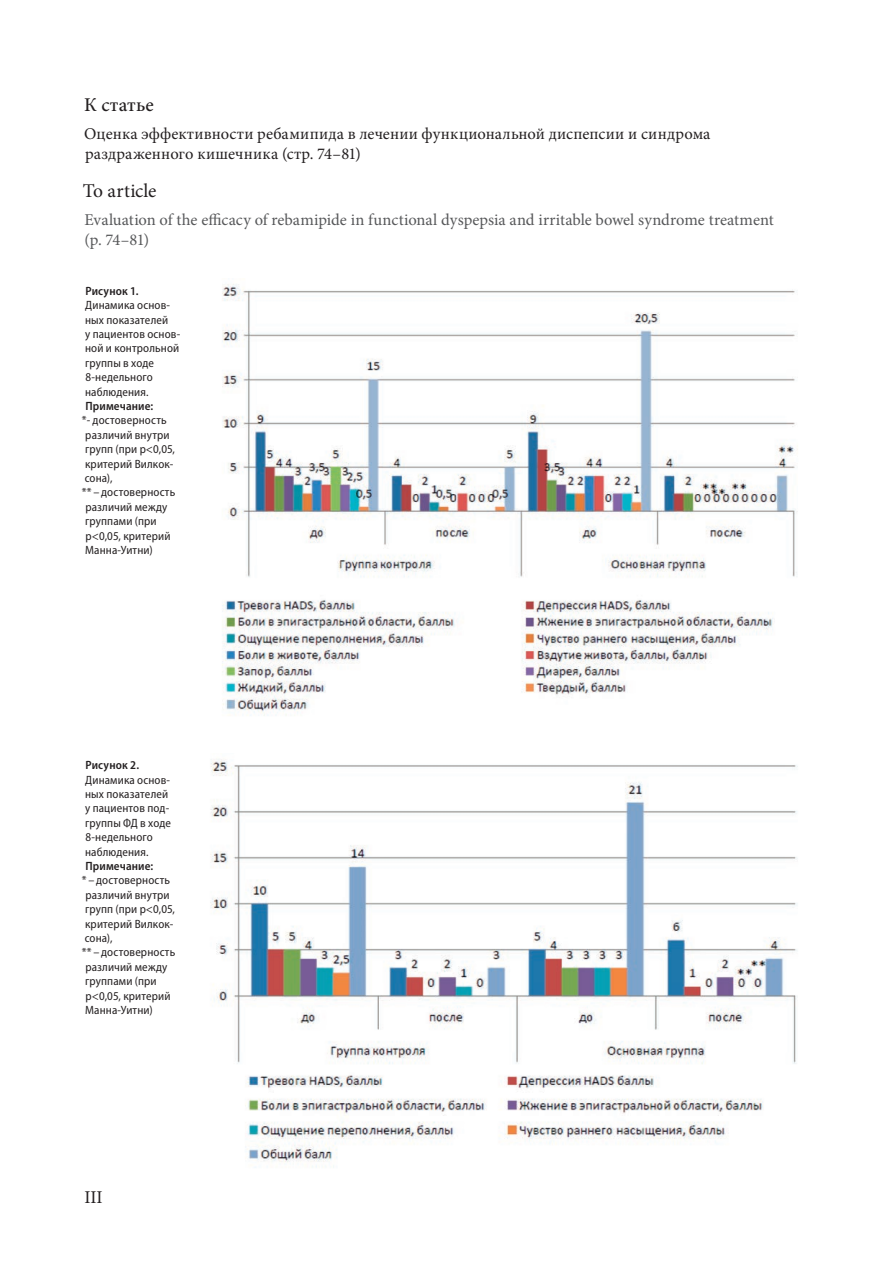
<style>
.page{position:relative;width:893px;height:1263px;background:#fff}
.page>*{position:absolute;margin:0;border:0;box-sizing:border-box;transform-origin:0 0}
.t1{font:19.5px "Minion Pro";color:#231f20}
.t2{font:500 19.5px "Minion Pro";letter-spacing:.01em;color:#231f20}
.t3{font:18px "Minion Pro";color:#231f20}
.t4{font:16.5px/19.8px "Minion Pro";letter-spacing:.01em;color:#231f20}
.t5{font:16.5px/19.8px "Minion Pro";color:#57585a}
.t6{font:semi-condensed 12px/14.4px "Myriad Pro";letter-spacing:.01em;color:#231f20}
.t7{font:600 semi-condensed 12px "Myriad Pro";letter-spacing:.01em;color:#231f20}
</style>
<div class="page">
<img style="left:222px;top:284px;width:576px;height:432px">
<img style="left:210px;top:759px;width:588px;height:409px">
<h1 class="t2" style="left:84px;top:97px;width:71px">К статье</h1>
<h3 class="t4" style="left:84px;top:125px;width:628px">Оценка эффективности ребамипида в лечении функциональной диспепсии и синдрома раздраженного кишечника (стр. 74–81)</h3>
<h1 class="t1" style="left:83px;top:183px;width:75px">To article</h1>
<h3 class="t5" style="left:84px;top:211px;width:691px">Evaluation of the efficacy of rebamipide in functional dyspepsia and irritable bowel syndrome treatment (p. 74–81)</h3>
<p class="t7" style="left:85px;top:286px;width:55px">Рисунок 1.</p>
<p class="t6" style="left:85px;top:299px;width:97px">Динамика основ&shy;ных показателей<br>у пациентов основ&shy;ной и контрольной группы в ходе<br>8-недельного наблюдения.</p>
<p class="t7" style="left:85px;top:401px;width:69px">Примечание:</p>
<p class="t6" style="left:82px;top:414px;width:86px">*- достоверность</p>
<p class="t6" style="left:85px;top:429px;width:86px">различий внутри</p>
<p class="t6" style="left:85px;top:443px;width:91px">групп (при p&lt;0,05,</p>
<p class="t6" style="left:85px;top:457px;width:90px">критерий Вилкок-</p>
<p class="t6" style="left:85px;top:472px;width:29px">сона),</p>
<p class="t6" style="left:82px;top:486px;width:95px">** – достоверность</p>
<p class="t6" style="left:85px;top:501px;width:84px">различий между</p>
<p class="t6" style="left:85px;top:515px;width:73px">группами (при</p>
<p class="t6" style="left:86px;top:529px;width:87px">p&lt;0,05, критерий</p>
<p class="t6" style="left:85px;top:544px;width:69px">Манна- Уитни)</p>
<p class="t7" style="left:85px;top:760px;width:55px">Рисунок 2.</p>
<p class="t6" style="left:85px;top:773px;width:87px">Динамика основ&shy;ных показателей у пациентов под&shy;группы ФД в ходе<br>8-недельного наблюдения.</p>
<p class="t7" style="left:85px;top:861px;width:69px">Примечание:</p>
<p class="t6" style="left:82px;top:874px;width:90px">* – достоверность</p>
<p class="t6" style="left:85px;top:888px;width:86px">различий внутри</p>
<p class="t6" style="left:85px;top:903px;width:91px">групп (при p&lt;0,05,</p>
<p class="t6" style="left:85px;top:917px;width:90px">критерий Вилкок-</p>
<p class="t6" style="left:85px;top:932px;width:29px">сона),</p>
<p class="t6" style="left:82px;top:946px;width:95px">** – достоверность</p>
<p class="t6" style="left:85px;top:960px;width:84px">различий между</p>
<p class="t6" style="left:85px;top:975px;width:73px">группами (при</p>
<p class="t6" style="left:86px;top:989px;width:87px">p&lt;0,05, критерий</p>
<p class="t6" style="left:85px;top:1004px;width:69px">Манна- Уитни)</p>
<h2 class="t3" style="left:84px;top:1189px;width:20px">III</h2>
</div>
